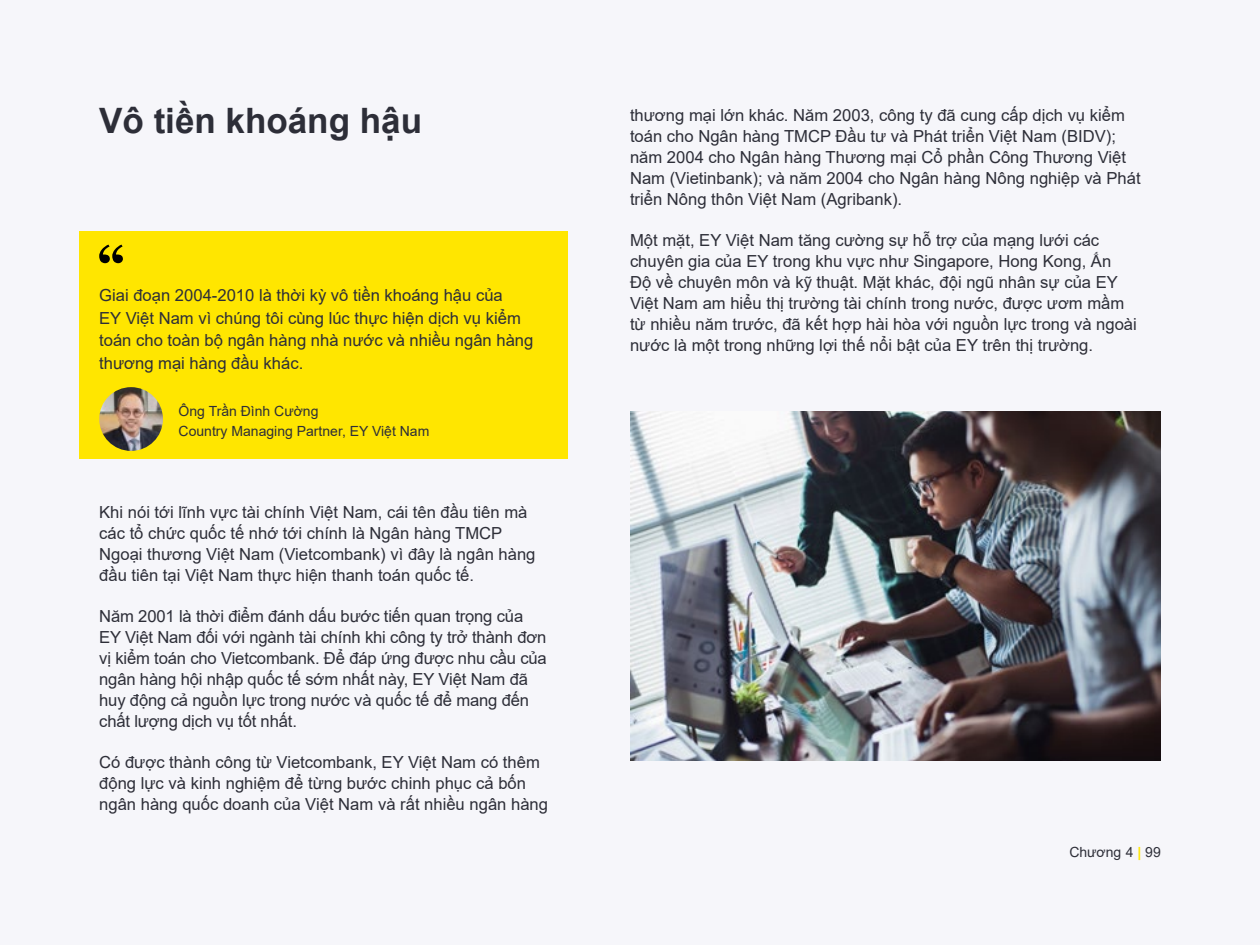
<style>
.page{position:relative;width:1260px;height:945px;background:#f6f6fa}
.page>*{position:absolute;margin:0;border:0;box-sizing:border-box;transform-origin:0 0}
.t1{font:700 35px "Arial";color:#2d2e38}
.t2{font:16.62px/21px "Arial";color:#2d2e38}
.t3{font:14px/20.7px "Arial";color:#2d2e38}
.s1{font-weight:700;color:#ffe600}
</style>
<div class="page">
<div style="left:79px;top:231px;width:489px;height:56px;background:#ffe600"></div>
<div style="left:79px;top:269px;width:489px;height:123px;background:#ffe600"></div>
<div style="left:79px;top:386px;width:489px;height:53px;background:#ffe600"></div>
<div style="left:79px;top:406px;width:489px;height:53px;background:#ffe600"></div>
<svg style="left:99px;top:245px;width:24px;height:18px"></svg>
<img style="left:99px;top:387px;width:64px;height:64px;border-radius:32px">
<img style="left:630px;top:412px;width:531px;height:348px">
<h1 class="t1" style="left:99px;top:96px;width:324px">Vô tiền khoáng hậu</h1>
<p class="t2" style="left:99px;top:284px;width:436px;line-height:22.8px">Giai đoạn 2004-2010 là thời kỳ vô tiền khoáng hậu của<br>EY Việt Nam vì chúng tôi cùng lúc thực hiện dịch vụ kiểm toán cho toàn bộ ngân hàng nhà nước và nhiều ngân hàng thương mại hàng đầu khác.</p>
<p class="t3" style="left:179px;top:400px;width:252px">Ông Trần Đình Cường<br>Country Managing Partner, EY Việt Nam</p>
<p class="t2" style="left:99px;top:502px;width:438px">Khi nói tới lĩnh vực tài chính Việt Nam, cái tên đầu tiên mà các tổ chức quốc tế nhớ tới chính là Ngân hàng TMCP Ngoại thương Việt Nam (Vietcombank) vì đây là ngân hàng đầu tiên tại Việt Nam thực hiện thanh toán quốc tế.</p>
<p class="t2" style="left:99px;top:606px;width:449px">Năm 2001 là thời điểm đánh dấu bước tiến quan trọng của EY Việt Nam đối với ngành tài chính khi công ty trở thành đơn vị kiểm toán cho Vietcombank. Để đáp ứng được nhu cầu của ngân hàng hội nhập quốc tế sớm nhất này, EY Việt Nam đã huy động cả nguồn lực trong nước và quốc tế để mang đến chất lượng dịch vụ tốt nhất.</p>
<p class="t2" style="left:99px;top:751px;width:450px">Có được thành công từ Vietcombank, EY Việt Nam có thêm động lực và kinh nghiệm để từng bước chinh phục cả bốn ngân hàng quốc doanh của Việt Nam và rất nhiều ngân hàng</p>
<p class="t2" style="left:630px;top:105px;width:512px">thương mại lớn khác. Năm 2003, công ty đã cung cấp dịch vụ kiểm toán cho Ngân hàng TMCP Đầu tư và Phát triển Việt Nam (BIDV); năm 2004 cho Ngân hàng Thương mại Cổ phần Công Thương Việt Nam (Vietinbank); và năm 2004 cho Ngân hàng Nông nghiệp và Phát triển Nông thôn Việt Nam (Agribank).</p>
<p class="t2" style="left:630px;top:230px;width:508px">Một mặt, EY Việt Nam tăng cường sự hỗ trợ của mạng lưới các chuyên gia của EY trong khu vực như Singapore, Hong Kong, Ấn<br>Độ về chuyên môn và kỹ thuật. Mặt khác, đội ngũ nhân sự của EY Việt Nam am hiểu thị trường tài chính trong nước, được ươm mầm từ nhiều năm trước, đã kết hợp hài hòa với nguồn lực trong và ngoài nước là một trong những lợi thế nổi bật của EY trên thị trường.</p>
<p class="t3" style="left:1069px;top:842px;width:93px">Chương 4 <span class="s1">|</span> 99</p>
</div>
